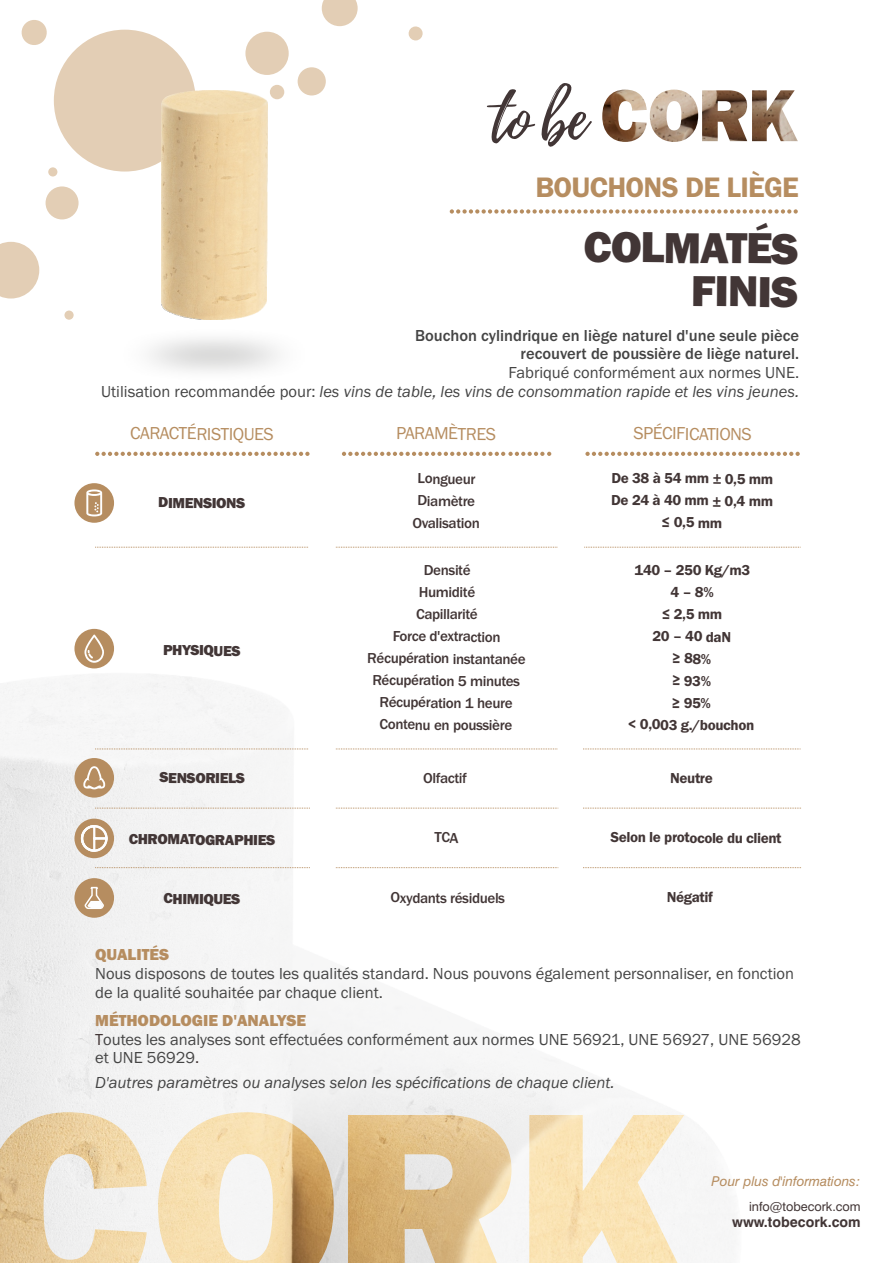
<style>
.page{position:relative;width:893px;height:1263px;background:#fff}
.page>*{position:absolute;margin:0;border:0;box-sizing:border-box;transform-origin:0 0}
.t1{font:800 44.85px/42.9px "Franklin Gothic";color:#423636;text-align:right}
.t2{font:600 29.1px "Franklin Gothic";letter-spacing:-.025em;color:#b68d60}
.t3{font:18px "Franklin Gothic";color:#b68d60}
.t4{font:16.5px/18.8px "Franklin Gothic";color:#444}
.t5{font:500 16.5px/18.8px "Franklin Gothic";color:#444;text-align:right}
.t6{font:italic 16.5px "Franklin Gothic";color:#444}
.t7{font:800 16.5px "Franklin Gothic";color:#b68d60}
.t8{font:500 15px/22px "Franklin Gothic";color:#423636;text-align:center}
.t9{font:600 15px/22px "Franklin Gothic";color:#423636;text-align:center}
.t10{font:800 15px "Franklin Gothic";color:#423636}
.t11{font:700 14.25px "Swiss 721 BT";color:#423636}
.t12{font:italic 13.5px "Swiss 721 BT";color:#b68d60}
.t13{font:12.6px "Swiss 721 BT";color:#423636}
.s1{font-style:italic}
.s2{font-weight:800;color:#b68d60}
.s3{color:#423636}
</style>
<div class="page">
<img style="left:0;top:451px;width:801px;height:801px">
<img style="left:0;top:1112px;width:696px;height:151px">
<div style="left:54px;top:30px;width:142px;height:142px;background:#e3ceb5;border-radius:50%"></div>
<svg style="left:21px;top:20px;width:26px;height:25px"></svg>
<div style="left:270px;top:85px;width:14px;height:14px;background:#e3ceb5;border-radius:50%"></div>
<div style="left:245px;top:32px;width:44px;height:43px;background:#e3ceb5;border-radius:50%"></div>
<div style="left:46px;top:186px;width:33px;height:33px;background:#e3ceb5;border-radius:50%"></div>
<svg style="left:322px;top:0;width:36px;height:26px"></svg>
<svg style="left:0;top:242px;width:39px;height:56px;background:#e7d5c0"></svg>
<div style="left:298px;top:67px;width:28px;height:28px;background:#e3ceb5;border-radius:50%"></div>
<div style="left:408px;top:26px;width:15px;height:15px;background:#e3ceb5;border-radius:50%"></div>
<div style="left:48px;top:167px;width:9px;height:10px;background:#e3ceb5;border-radius:50%"></div>
<div style="left:64px;top:311px;width:10px;height:9px;background:#e3ceb5;border-radius:50%"></div>
<img style="left:602px;top:90px;width:45px;height:52px">
<img style="left:650px;top:90px;width:48px;height:52px">
<img style="left:702px;top:90px;width:45px;height:51px">
<img style="left:752px;top:90px;width:46px;height:51px">
<svg style="left:486px;top:83px;width:106px;height:64px"></svg>
<svg style="left:450px;top:209px;width:348px;height:5px"></svg>
<img style="left:161px;top:90px;width:107px;height:230px">
<svg style="left:95px;top:452px;width:215px;height:4px"></svg>
<svg style="left:95px;top:808px;width:215px;height:1px"></svg>
<svg style="left:95px;top:867px;width:215px;height:1px"></svg>
<svg style="left:336px;top:808px;width:222px;height:1px"></svg>
<svg style="left:336px;top:867px;width:222px;height:1px"></svg>
<svg style="left:583px;top:808px;width:218px;height:1px"></svg>
<svg style="left:583px;top:867px;width:218px;height:1px"></svg>
<svg style="left:95px;top:748px;width:214px;height:1px"></svg>
<svg style="left:95px;top:547px;width:214px;height:1px"></svg>
<svg style="left:336px;top:748px;width:221px;height:1px"></svg>
<svg style="left:583px;top:748px;width:218px;height:1px"></svg>
<svg style="left:584px;top:547px;width:216px;height:1px"></svg>
<div style="left:74px;top:483px;width:40px;height:40px;background:#b68d60;border-radius:50%"></div>
<svg style="left:86px;top:489px;width:16px;height:27px"></svg>
<div style="left:74px;top:629px;width:40px;height:39px;background:#b68d60;border-radius:50%"></div>
<svg style="left:84px;top:634px;width:20px;height:29px"></svg>
<div style="left:74px;top:758px;width:40px;height:40px;background:#b68d60;border-radius:50%"></div>
<svg style="left:83px;top:766px;width:23px;height:24px"></svg>
<div style="left:74px;top:819px;width:40px;height:39px;background:#b68d60;border-radius:50%"></div>
<div style="left:74px;top:878px;width:40px;height:40px;background:#b68d60;border-radius:50%"></div>
<svg style="left:85px;top:887px;width:19px;height:22px"></svg>
<svg style="left:80px;top:824px;width:29px;height:29px"></svg>
<svg style="left:342px;top:452px;width:209px;height:4px"></svg>
<svg style="left:336px;top:547px;width:221px;height:1px"></svg>
<svg style="left:585px;top:452px;width:215px;height:4px"></svg>
<svg style="left:435px;top:832px;width:24px;height:11px"></svg>
<h2 class="t2" style="left:535px;top:177px;width:265px">BOUCHONS DE LIÈGE</h2>
<h1 class="t1" style="left:584px;top:228px;width:217px;rotate:1deg">COLMATÉS<br>FINIS</h1>
<p class="t5" style="left:415px;top:327px;width:386px">Bouchon cylindrique en liège naturel d'une seule pièce recouvert de poussière de liège naturel.</p>
<p class="t4" style="left:101px;top:365px;width:699px;text-align:right">Fabriqué conformément aux normes UNE.<br>Utilisation recommandée pour: <span class="s1">les vins de table, les vins de consommation rapide et les vins jeunes.</span></p>
<p class="t3" style="left:130px;top:426px;width:145px;rotate:1deg">CARACTÉRISTIQUES</p>
<p class="t3" style="left:396px;top:426px;width:101px;rotate:1deg">PARAMÈTRES</p>
<p class="t3" style="left:634px;top:426px;width:120px;rotate:1deg">SPÉCIFICATIONS</p>
<p class="t10" style="left:158px;top:497px;width:89px;rotate:1deg">DIMENSIONS</p>
<p class="t10" style="left:163px;top:644px;width:79px;rotate:1deg">PHYSIQUES</p>
<p class="t10" style="left:160px;top:771px;width:87px;rotate:1deg">SENSORIELS</p>
<p class="t10" style="left:129px;top:833px;width:148px;rotate:1deg">CHROMATOGRAPHIES</p>
<p class="t10" style="left:164px;top:893px;width:78px;rotate:1deg">CHIMIQUES</p>
<p class="t8" style="left:413px;top:468px;width:69px;rotate:1deg">Longueur<br>Diamètre<br>Ovalisation</p>
<p class="t8" style="left:369px;top:559px;width:160px;rotate:1deg">Densité<br>Humidité<br>Capillarité<br>Force d'extraction<br>Récupération instantanée<br>Récupération 5 minutes<br>Récupération 1 heure<br>Contenu en poussière</p>
<p class="t9" style="left:612px;top:467px;width:164px;rotate:1deg">De 38 à 54 mm ± 0,5 mm<br>De 24 à 40 mm ± 0,4 mm ≤ 0,5 mm</p>
<p class="t9" style="left:631px;top:559px;width:128px;rotate:1deg">140 – 250 Kg/m3<br>4 – 8%<br>≤ 2,5 mm<br>20 – 40 daN<br>≥ 88%<br>≥ 93%<br>≥ 95%<br>&lt; 0,003 g./bouchon</p>
<p class="t8" style="left:423px;top:767px;width:45px;rotate:1deg">Olfactif</p>
<p class="t9" style="left:671px;top:768px;width:44px;rotate:1deg">Neutre</p>
<p class="t9" style="left:611px;top:826px;width:173px;rotate:1deg">Selon le protocole du client</p>
<p class="t8" style="left:391px;top:887px;width:116px;rotate:1deg">Oxydants résiduels</p>
<p class="t9" style="left:667px;top:887px;width:47px;rotate:1deg">Négatif</p>
<p class="t7" style="left:95px;top:949px;width:76px">QUALITÉS</p>
<p class="t4" style="left:95px;top:965px;width:700px">Nous disposons de toutes les qualités standard. Nous pouvons également personnaliser, en fonction de la qualité souhaitée par chaque client.</p>
<p class="t4" style="left:95px;top:1012px;width:707px"><span class="s2">MÉTHODOLOGIE D'ANALYSE<br></span><span class="s3">T</span>outes les analyses sont effectuées conformément aux normes UNE 56921, UNE 56927, UNE 56928 et UNE 56929<span class="s3">.</span></p>
<p class="t6" style="left:95px;top:1076px;width:521px">D'autres paramètres ou analyses selon les spécifications de chaque client.</p>
<p class="t12" style="left:711px;top:1175px;width:150px">Pour plus d'informations:</p>
<p class="t13" style="left:749px;top:1201px;width:113px">info@tobecork.com</p>
<p class="t11" style="left:732px;top:1216px;width:130px">www.tobecork.com</p>
</div>
